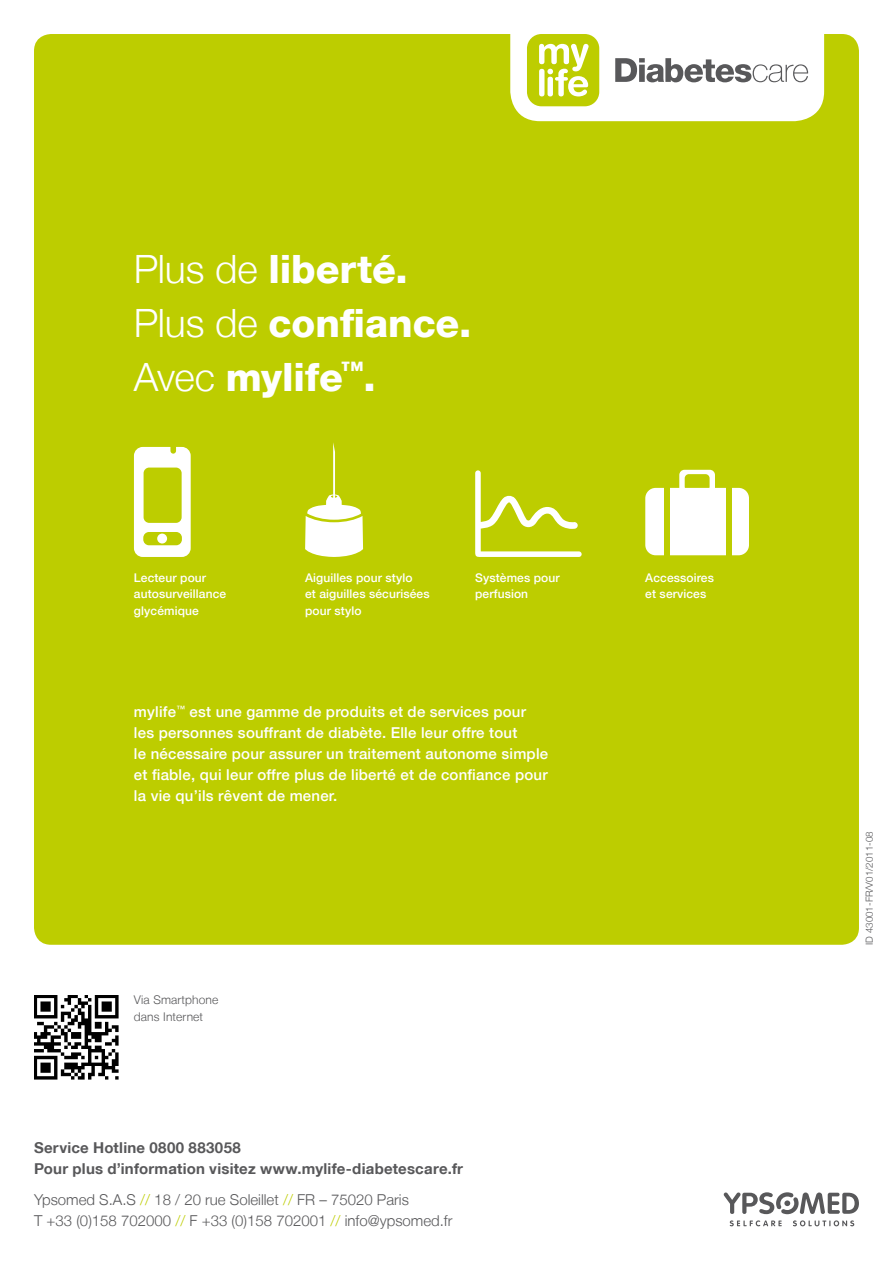
<style>
.page{position:relative;width:893px;height:1263px;background:#fff}
.page>*{position:absolute;margin:0;border:0;box-sizing:border-box;transform-origin:0 0}
.t1{font:800 39px/54px "Helvetica Neue LT";letter-spacing:-.005em;color:#fff}
.t2{font:500 15px/21px "Helvetica Neue LT";letter-spacing:.015em;color:#fff}
.t3{font:300 15px/21px "Helvetica Neue LT";color:#58585a}
.t4{font:700 15px/21px "Helvetica Neue LT";letter-spacing:.015em;color:#58585a}
.t5{font:500 12px/16.5px "Helvetica Neue LT";letter-spacing:.01em;color:#fff}
.t6{font:300 12px/17.2px "Helvetica Neue LT";letter-spacing:.01em;color:#58585a}
.t7{font:300 9.75px "Helvetica Neue LT";color:#58585a}
.s1{font-weight:300}
.s2{color:#bdcd00}
</style>
<div class="page">
<div style="left:34px;top:34px;width:825px;height:911px;background:#bdcd00;border-radius:17px"></div>
<div style="left:510px;top:0;width:314px;height:121px;background:#fff;border-radius:30px"></div>
<svg style="left:730px;top:1220px;width:52px;height:6px"></svg>
<svg style="left:793px;top:1220px;width:61px;height:6px"></svg>
<svg style="left:724px;top:1192px;width:135px;height:22px"></svg>
<div style="left:527px;top:34px;width:72px;height:72px;background:#bdcd00;border-radius:14px"></div>
<svg style="left:539px;top:44px;width:50px;height:52px"></svg>
<svg style="left:615px;top:58px;width:193px;height:24px"></svg>
<svg style="left:645px;top:470px;width:104px;height:85px"></svg>
<div style="left:664px;top:487px;width:6px;height:70px;background:#bdcd00"></div>
<div style="left:726px;top:487px;width:6px;height:70px;background:#bdcd00"></div>
<svg style="left:475px;top:470px;width:107px;height:87px"></svg>
<svg style="left:134px;top:447px;width:57px;height:110px"></svg>
<svg style="left:305px;top:442px;width:58px;height:115px"></svg>
<img style="left:34px;top:995px;width:84px;height:84px">
<h1 class="t1" style="left:134px;top:242px;width:339px"><span class="s1">Plus de</span> liberté.<br><span class="s1">Plus de</span> confiance.<br><span class="s1">Avec</span> mylife<sup>™</sup>.</h1>
<p class="t5" style="left:134px;top:569px;width:94px">Lecteur pour autosurveillance glycémique</p>
<p class="t5" style="left:305px;top:569px;width:126px">Aiguilles pour stylo<br>et aiguilles sécurisées pour stylo</p>
<p class="t5" style="left:475px;top:569px;width:86px">Systèmes pour perfusion</p>
<p class="t2" style="left:134px;top:701px;width:416px">mylife<sup>™</sup> est une gamme de produits et de services pour les personnes souffrant de diabète. Elle leur offre tout<br>le nécessaire pour assurer un traitement autonome simple et fiable, qui leur offre plus de liberté et de confiance pour la vie qu’ils rêvent de mener.</p>
<p class="t6" style="left:134px;top:991px;width:86px">Via Smartphone dans Internet</p>
<p class="t4" style="left:34px;top:1136px;width:431px">Service Hotline 0800 883058<br>Pour plus d’information visitez www.mylife-diabetescare.fr</p>
<p class="t3" style="left:34px;top:1189px;width:420px">Ypsomed S.A.S <span class="s2">//</span> 18 / 20 rue Soleillet <span class="s2">//</span> FR – 75020 Paris<br>T +33 (0)158 702000 <span class="s2">//</span> F +33 (0)158 702001 <span class="s2">//</span> info@ypsomed.fr</p>
<p class="t5" style="left:645px;top:569px;width:70px">Accessoires et services</p>
<p class="t7" style="left:863px;top:945px;width:115px;rotate:-90deg">ID 43001-FR/V01/2011-08</p>
</div>
